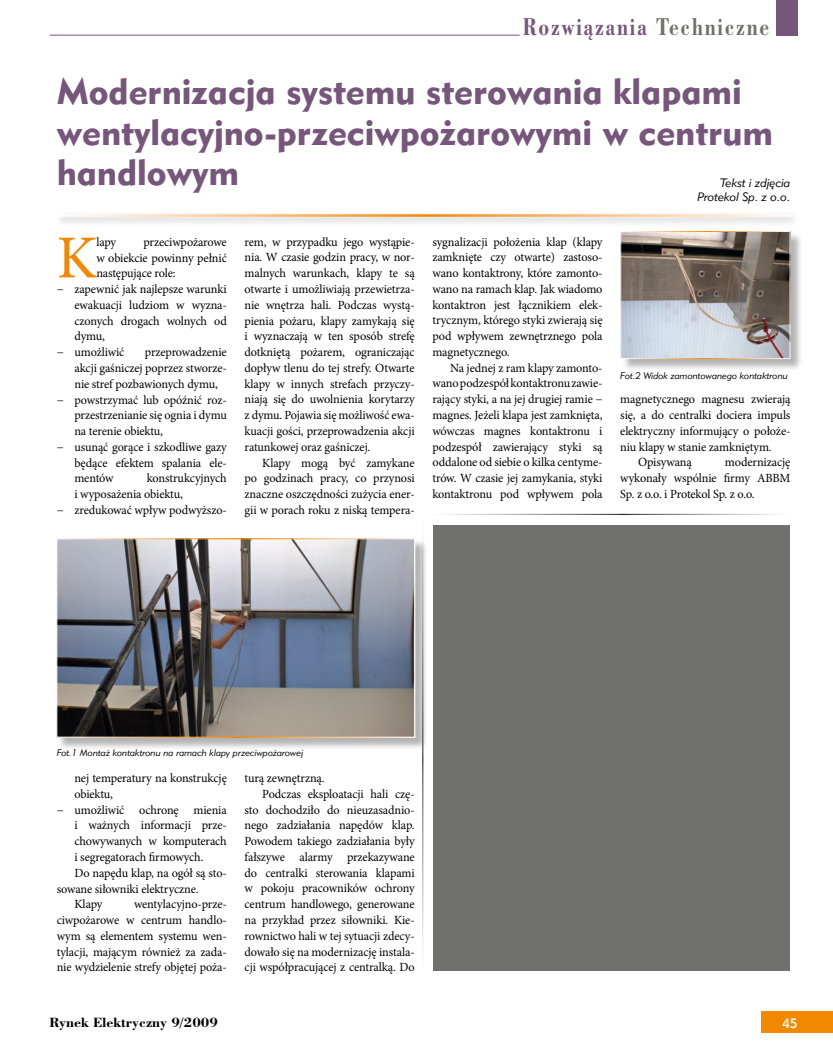
<style>
.page{position:relative;width:833px;height:1053px;background:#fff}
.page>*{position:absolute;margin:0;border:0;box-sizing:border-box;transform-origin:0 0}
.t1{font:61px "Minion Pro";color:#f18800}
.t2{font:33.75px/40.5px "Geometr 415 Blk PL";color:#77567b}
.t3{font:700 22.75px "Bodoni PL";letter-spacing:.1em;color:#77567b;scale:.77 1}
.t4{font:12.5px/15.8px "Minion Pro";letter-spacing:-.01em;color:#000;text-align:justify}
.t5{font:700 12.5px "Bodoni PL";color:#000}
.t6{font:12.5px "Geometr 415 Md PL";color:#fff}
.t7{font:italic 11.25px/13.5px "Geometr 415 Lt PL";color:#000;text-align:right}
.t8{font:italic 8.75px "Geometr 415 Lt PL";color:#000}
.s1{color:#70706f}
</style>
<div class="page">
<div style="left:761px;top:1011px;width:72px;height:21px;background:#f18800"></div>
<div style="left:776px;top:0;width:21px;height:35px;background:#77567b"></div>
<hr style="left:50px;top:35px;width:469px;height:1px;background:#77567b">
<div style="left:433px;top:525px;width:357px;height:445px;background:#70706f"></div>
<div style="left:621px;top:232px;width:182px;height:139px;background:#000;opacity:.3"></div>
<img style="left:622px;top:233px;width:166px;height:124px">
<div style="left:620px;top:231px;width:170px;height:128px;border:1px solid #fff"></div>
<div style="left:57px;top:539px;width:371px;height:211px;background:#000;opacity:.3"></div>
<img style="left:58px;top:540px;width:355px;height:195px">
<div style="left:56px;top:538px;width:359px;height:199px;border:1px solid #fff"></div>
<div style="left:53px;top:211px;width:746px;height:16px;background:#f1f1f1"></div>
<hr style="left:57px;top:214px;width:733px;height:3px;background:#fff">
<h3 class="t3" style="left:523px;top:11px;width:321px">Rozwiązania <span class="s1">Techniczne</span></h3>
<h2 class="t2" style="left:57px;top:71px;width:718px">Modernizacja systemu sterowania klapami wentylacyjno-przeciwpożarowymi w centrum handlowym</h2>
<p class="t7" style="left:697px;top:176px;width:94px">Tekst i zdjęcia<br>Protekol Sp. z o.o.</p>
<h1 class="t1" style="left:57px;top:217px;width:42px">K</h1>
<p class="t4" style="left:96px;top:234px;width:21px">lapy</p>
<p class="t4" style="left:143px;top:234px;width:85px">przeciwpożarowe</p>
<p class="t4" style="left:96px;top:250px;width:132px">w obiekcie powinny pełnić</p>
<p class="t4" style="left:96px;top:265px;width:81px">następujące role:</p>
<p class="t4" style="left:57px;top:281px;width:172px">− zapewnić jak najlepsze warunki</p>
<p class="t4" style="left:74px;top:297px;width:154px">ewakuacji ludziom w wyzna-</p>
<p class="t4" style="left:74px;top:313px;width:154px">czonych drogach wolnych od</p>
<p class="t4" style="left:74px;top:328px;width:32px">dymu,</p>
<p class="t4" style="left:57px;top:344px;width:69px">− umożliwić</p>
<p class="t4" style="left:145px;top:344px;width:83px">przeprowadzenie</p>
<p class="t4" style="left:74px;top:360px;width:154px">akcji gaśniczej poprzez stworze-</p>
<p class="t4" style="left:74px;top:376px;width:145px">nie stref pozbawionych dymu,</p>
<p class="t4" style="left:57px;top:392px;width:172px">− powstrzymać lub opóźnić roz-</p>
<p class="t4" style="left:74px;top:407px;width:154px">przestrzenianie się ognia i dymu</p>
<p class="t4" style="left:74px;top:423px;width:90px">na terenie obiektu,</p>
<p class="t4" style="left:57px;top:439px;width:172px">− usunąć gorące i szkodliwe gazy</p>
<p class="t4" style="left:74px;top:455px;width:154px">będące efektem spalania ele-</p>
<p class="t4" style="left:74px;top:470px;width:41px">mentów</p>
<p class="t4" style="left:147px;top:470px;width:82px">konstrukcyjnych</p>
<p class="t4" style="left:74px;top:486px;width:110px">i wyposażenia obiektu,</p>
<p class="t4" style="left:57px;top:502px;width:172px">− zredukować wpływ podwyższo-</p>
<p class="t4" style="left:244px;top:234px;width:172px">rem, w przypadku jego wystąpie&shy;nia. W czasie godzin pracy, w nor&shy;malnych warunkach, klapy te są otwarte i umożliwiają przewietrza&shy;nie wnętrza hali. Podczas wystą&shy;pienia pożaru, klapy zamykają się i wyznaczają w ten sposób strefę dotkniętą pożarem, ograniczając dopływ tlenu do tej strefy. Otwarte klapy w innych strefach przyczy&shy;niają się do uwolnienia korytarzy z dymu. Pojawia się możliwość ewa&shy;kuacji gości, przeprowadzenia akcji ratunkowej oraz gaśniczej.</p>
<p class="t4" style="left:244px;top:454px;width:172px;text-indent:18px">Klapy mogą być zamykane po godzinach pracy, co przynosi znaczne oszczędności zużycia ener&shy;gii w porach roku z niską tempera-</p>
<p class="t4" style="left:432px;top:234px;width:172px">sygnalizacji położenia klap (klapy zamknięte czy otwarte) zastoso&shy;wano kontaktrony, które zamonto&shy;wano na ramach klap. Jak wiadomo kontaktron jest łącznikiem elek&shy;trycznym, którego styki zwierają się pod wpływem zewnętrznego pola magnetycznego.</p>
<p class="t4" style="left:432px;top:360px;width:172px;text-indent:18px">Na jednej z ram klapy zamonto&shy;wano podzespół kontaktronu zawie&shy;rający styki, a na jej drugiej ramie − magnes. Jeżeli klapa jest zamknięta, wówczas magnes kontaktronu i podzespół zawierający styki są oddalone od siebie o kilka centyme&shy;trów. W czasie jej zamykania, styki kontaktronu pod wpływem pola</p>
<p class="t8" style="left:620px;top:370px;width:169px">Fot.2 Widok zamontowanego kontaktronu</p>
<p class="t4" style="left:620px;top:391px;width:172px">magnetycznego magnesu zwierają</p>
<p class="t4" style="left:620px;top:407px;width:172px">się, a do centralki dociera impuls</p>
<p class="t4" style="left:620px;top:423px;width:172px">elektryczny informujący o położe-</p>
<p class="t4" style="left:620px;top:438px;width:153px">niu klapy w stanie zamkniętym.</p>
<p class="t4" style="left:638px;top:454px;width:55px">Opisywaną</p>
<p class="t4" style="left:620px;top:454px;width:172px;text-indent:105px">modernizację wykonały wspólnie firmy ABBM Sp. z o.o. i Protekol Sp. z o.o.</p>
<p class="t8" style="left:57px;top:747px;width:248px">Fot.1 Montaż kontaktronu na ramach klapy przeciwpożarowej</p>
<p class="t4" style="left:74px;top:770px;width:154px">nej temperatury na konstrukcję</p>
<p class="t4" style="left:74px;top:786px;width:40px">obiektu,</p>
<p class="t4" style="left:57px;top:801px;width:172px">− umożliwić ochronę mienia</p>
<p class="t4" style="left:74px;top:817px;width:154px">i ważnych informacji prze-</p>
<p class="t4" style="left:74px;top:833px;width:154px">chowywanych w komputerach</p>
<p class="t4" style="left:74px;top:849px;width:131px">i segregatorach firmowych.</p>
<p class="t4" style="left:74px;top:864px;width:154px">Do napędu klap, na ogół są sto-</p>
<p class="t4" style="left:57px;top:880px;width:143px">sowane siłowniki elektryczne.</p>
<p class="t4" style="left:74px;top:896px;width:29px">Klapy</p>
<p class="t4" style="left:57px;top:896px;width:172px;text-indent:77px">wentylacyjno-prze&shy;ciwpożarowe w centrum handlo&shy;wym są elementem systemu wen&shy;tylacji, mającym również za zada&shy;nie wydzielenie strefy objętej poża-</p>
<p class="t4" style="left:244px;top:770px;width:82px">turą zewnętrzną.</p>
<p class="t4" style="left:262px;top:786px;width:154px">Podczas eksploatacji hali czę-</p>
<p class="t4" style="left:244px;top:801px;width:172px">sto dochodziło do nieuzasadnio-</p>
<p class="t4" style="left:244px;top:817px;width:172px">nego zadziałania napędów klap.</p>
<p class="t4" style="left:244px;top:833px;width:172px">Powodem takiego zadziałania były</p>
<p class="t4" style="left:244px;top:849px;width:172px">fałszywe alarmy przekazywane</p>
<p class="t4" style="left:244px;top:864px;width:172px">do centralki sterowania klapami</p>
<p class="t4" style="left:244px;top:880px;width:172px">w pokoju pracowników ochrony</p>
<p class="t4" style="left:244px;top:896px;width:172px">centrum handlowego, generowane</p>
<p class="t4" style="left:244px;top:912px;width:172px">na przykład przez siłowniki. Kie-</p>
<p class="t4" style="left:244px;top:927px;width:172px">rownictwo hali w tej sytuacji zdecy-</p>
<p class="t4" style="left:244px;top:943px;width:172px">dowało się na modernizację instala-</p>
<p class="t4" style="left:244px;top:959px;width:172px">cji współpracującej z centralką. Do</p>
<p class="t5" style="left:50px;top:1013px;width:170px">Rynek Elektryczny 9/2009</p>
<p class="t6" style="left:782px;top:1014px;width:17px">45</p>
</div>
